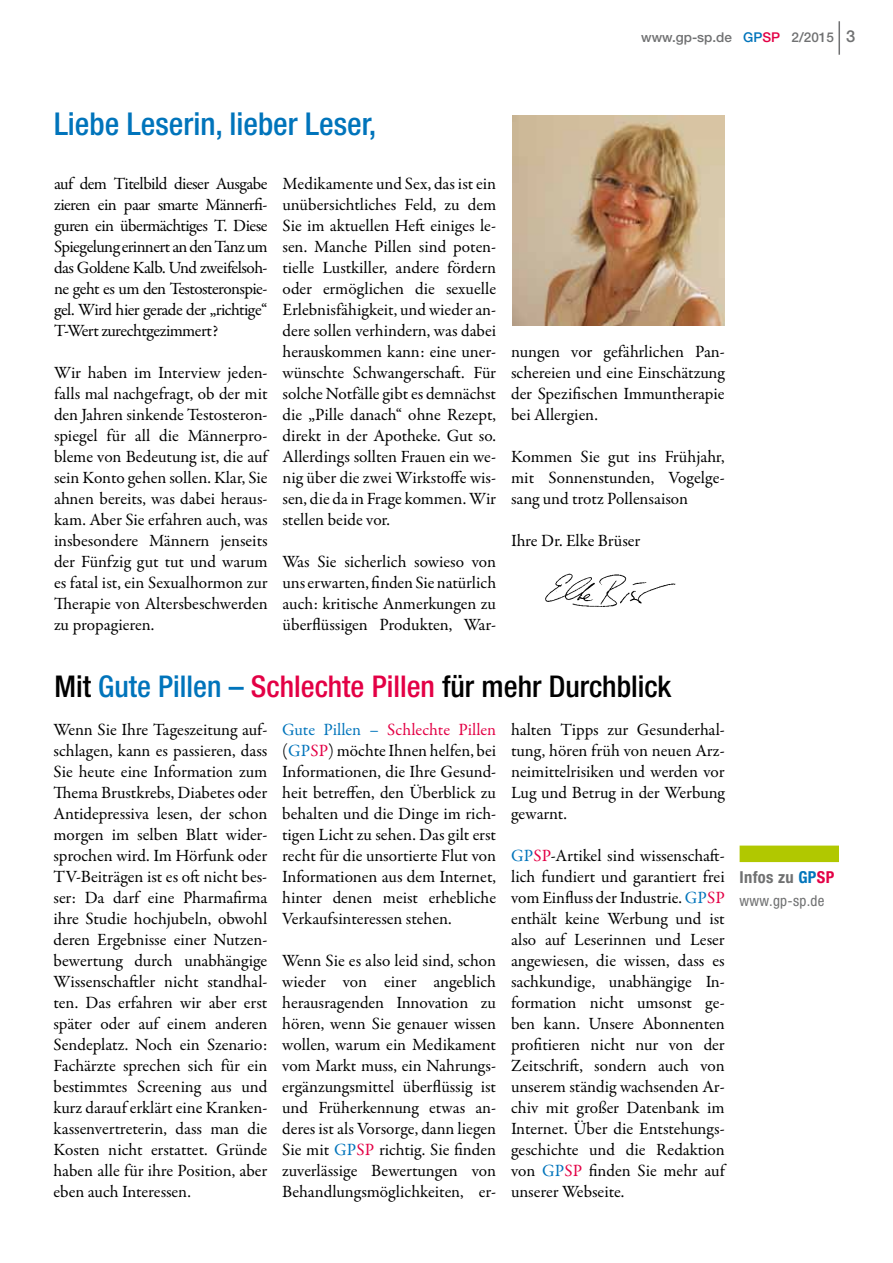
<style>
.page{position:relative;width:893px;height:1263px;background:#fff}
.page>*{position:absolute;margin:0;border:0;box-sizing:border-box;transform-origin:0 0}
.t1{font:500 condensed 31.5px "Helvetica Neue LT Std";color:#0074bb}
.t2{font:500 condensed 30px "Helvetica Neue LT Std";color:#000}
.t3{font:17.25px/21px "Garamond Premr Pro";letter-spacing:-.005em;color:#000;text-align:justify}
.t4{font:700 condensed 16.5px "Helvetica Neue LT";letter-spacing:.02em;color:#707172}
.t5{font:condensed 15px "Helvetica Neue LT";letter-spacing:.02em;color:#707172}
.t6{font:500 13.5px "Helvetica Neue LT";color:#707172}
.s1{color:#0074bb}
.s2{color:#e30045}
.s3{font-size:16.5px}
</style>
<div class="page">
<hr style="left:838px;top:21px;width:2px;height:34px;background:#707172">
<div style="left:740px;top:845px;width:99px;height:17px;background:#b1c800"></div>
<img style="left:545px;top:573px;width:131px;height:34px">
<img style="left:512px;top:115px;width:213px;height:210px">
<p class="t6" style="left:641px;top:29px;width:215px">www.gp-sp.de <span class="s1">GP</span><span class="s2">SP</span> 2/2015 <span class="s3">3</span></p>
<h1 class="t1" style="left:54px;top:105px;width:324px">Liebe Leserin, lieber Leser,</h1>
<p class="t3" style="left:54px;top:173px;width:215px">auf dem Titelbild dieser Ausgabe zieren ein paar smarte Männerfi&shy;guren ein übermächtiges T. Diese Spiegelung erinnert an den Tanz um das Goldene Kalb. Und zweifelsoh&shy;ne geht es um den Testosteronspie&shy;gel. Wird hier gerade der „richtige“ T-Wert zurechtgezimmert?</p>
<p class="t3" style="left:54px;top:362px;width:215px">Wir haben im Interview jeden&shy;falls mal nachgefragt, ob der mit den Jahren sinkende Testosteron&shy;spiegel für all die Männerpro&shy;bleme von Bedeutung ist, die auf sein Konto gehen sollen. Klar, Sie ahnen bereits, was dabei heraus&shy;kam. Aber Sie erfahren auch, was insbesondere Männern jenseits der Fünfzig gut tut und warum es fatal ist, ein Sexualhormon zur Therapie von Altersbeschwerden zu propagieren.</p>
<p class="t3" style="left:283px;top:173px;width:215px">Medikamente und Sex, das ist ein unübersichtliches Feld, zu dem Sie im aktuellen Heft einiges le&shy;sen. Manche Pillen sind poten&shy;tielle Lustkiller, andere fördern oder ermöglichen die sexuelle Erlebnisfähigkeit, und wieder an&shy;dere sollen verhindern, was dabei herauskommen kann: eine uner&shy;wünschte Schwangerschaft. Für solche Notfälle gibt es demnächst die „Pille danach“ ohne Rezept, direkt in der Apotheke. Gut so.<br>Allerdings sollten Frauen ein we&shy;nig über die zwei Wirkstoffe wis&shy;sen, die da in Frage kommen. Wir stellen beide vor.</p>
<p class="t3" style="left:283px;top:551px;width:215px">Was Sie sicherlich sowieso von uns erwarten, finden Sie natürlich auch: kritische Anmerkungen zu überflüssigen Produkten, War-</p>
<p class="t3" style="left:511px;top:341px;width:215px">nungen vor gefährlichen Pan&shy;schereien und eine Einschätzung der Spezifischen Immuntherapie bei Allergien.</p>
<p class="t3" style="left:511px;top:446px;width:215px">Kommen Sie gut ins Frühjahr, mit Sonnenstunden, Vogelge&shy;sang und trotz Pollensaison</p>
<p class="t3" style="left:511px;top:530px;width:131px">Ihre Dr. Elke Brüser</p>
<h2 class="t2" style="left:54px;top:669px;width:619px">Mit <span class="s1">Gute Pillen –</span> <span class="s2">Schlechte Pillen</span> für mehr Durchblick</h2>
<p class="t3" style="left:54px;top:719px;width:215px">Wenn Sie Ihre Tageszeitung auf&shy;schlagen, kann es passieren, dass Sie heute eine Information zum Thema Brustkrebs, Diabetes oder Antidepressiva lesen, der schon morgen im selben Blatt wider&shy;sprochen wird. Im Hörfunk oder TV-Beiträgen ist es oft nicht bes&shy;ser: Da darf eine Pharmafirma ihre Studie hochjubeln, obwohl deren Ergebnisse einer Nutzen&shy;bewertung durch unabhängige Wissenschaftler nicht standhal&shy;ten. Das erfahren wir aber erst später oder auf einem anderen Sendeplatz. Noch ein Szenario:<br>Fachärzte sprechen sich für ein bestimmtes Screening aus und kurz darauf erklärt eine Kranken&shy;kassenvertreterin, dass man die Kosten nicht erstattet. Gründe haben alle für ihre Position, aber eben auch Interessen.</p>
<p class="t3" style="left:282px;top:719px;width:215px"><span class="s1">Gute Pillen –</span> <span class="s2">Schlechte Pillen </span>(<span class="s1">GP</span><span class="s2">SP</span>) möchte Ihnen helfen, bei Informationen, die Ihre Gesund&shy;heit betreffen, den Überblick zu behalten und die Dinge im rich&shy;tigen Licht zu sehen. Das gilt erst recht für die unsortierte Flut von Informationen aus dem Internet, hinter denen meist erhebliche Verkaufsinteressen stehen.</p>
<p class="t3" style="left:511px;top:719px;width:215px">halten Tipps zur Gesunderhal&shy;tung, hören früh von neuen Arz&shy;neimittelrisiken und werden vor Lug und Betrug in der Werbung gewarnt.</p>
<p class="t3" style="left:511px;top:845px;width:215px"><span class="s1">GP</span><span class="s2">SP</span>-Artikel sind wissenschaft&shy;lich fundiert und garantiert frei vom Einfluss der Industrie. <span class="s1">GP</span><span class="s2">SP </span>enthält keine Werbung und ist also auf Leserinnen und Leser angewiesen, die wissen, dass es sachkundige, unabhängige In&shy;formation nicht umsonst ge&shy;ben kann. Unsere Abonnenten profitieren nicht nur von der Zeitschrift, sondern auch von unserem ständig wachsenden Ar&shy;chiv mit großer Datenbank im Internet. Über die Entstehungs&shy;geschichte und die Redaktion von <span class="s1">GP</span><span class="s2">SP</span> finden Sie mehr auf unserer Webseite.</p>
<p class="t3" style="left:282px;top:950px;width:215px">Wenn Sie es also leid sind, schon wieder von einer angeblich herausragenden Innovation zu hören, wenn Sie genauer wissen wollen, warum ein Medikament vom Markt muss, ein Nahrungs&shy;ergänzungsmittel überflüssig ist und Früherkennung etwas an&shy;deres ist als Vorsorge, dann liegen Sie mit <span class="s1">GP</span><span class="s2">SP</span> richtig. Sie finden zuverlässige Bewertungen von Behandlungsmöglichkeiten, er-</p>
<p class="t4" style="left:740px;top:867px;width:96px">Infos zu <span class="s1">GP</span><span class="s2">SP</span></p>
<p class="t5" style="left:740px;top:892px;width:86px">www.gp-sp.de</p>
</div>
